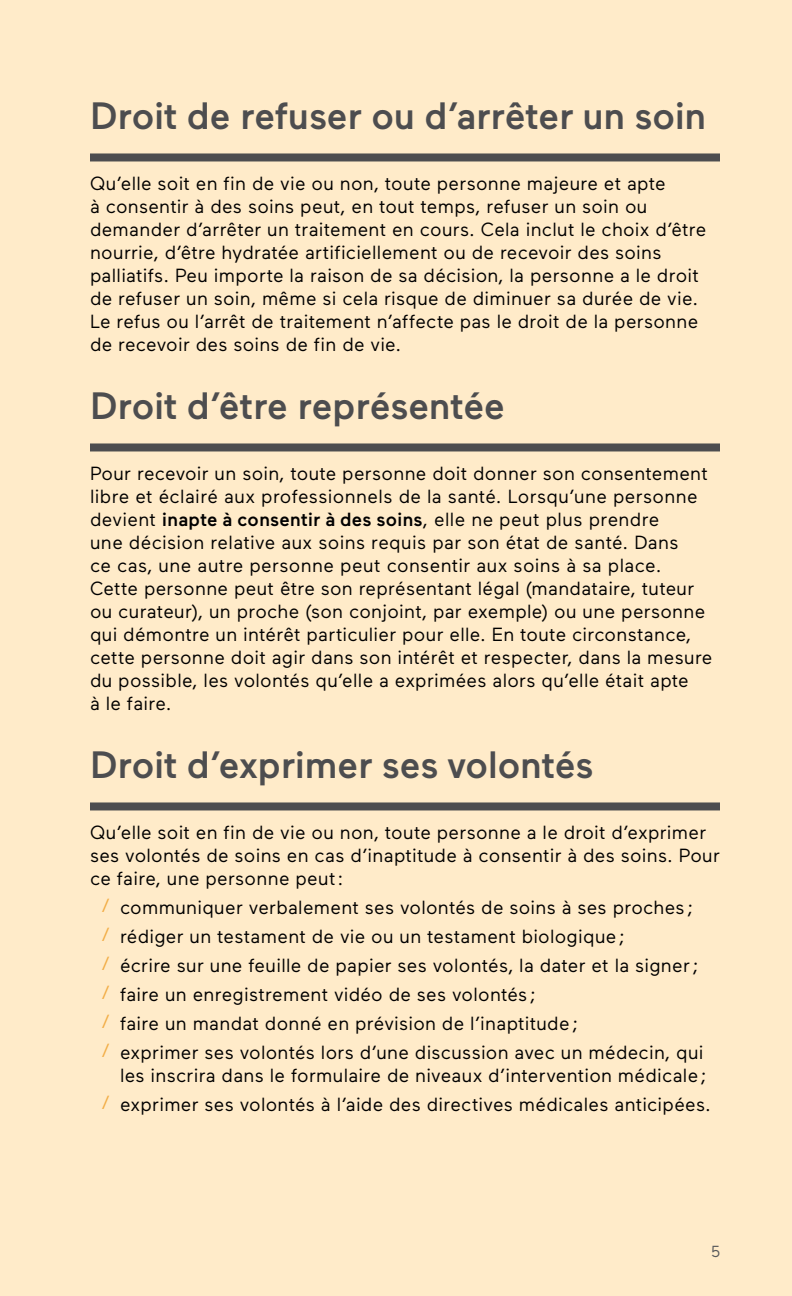
<style>
.page{position:relative;width:792px;height:1296px;background:#ffebc9}
.page>*{position:absolute;margin:0;border:0;box-sizing:border-box;transform-origin:0 0}
.t1{font:500 38px "Maax";color:#4d4d4f}
.txt-2{font:19px/23px "Maax";letter-spacing:.015em;color:#000}
.liste-1{font:19px/23px "Maax";letter-spacing:.015em;color:#000;text-align:right}
.t2{font:16px "Maax";color:#58595b}
.s1{font-weight:500}
.s2{color:#f2ad46}
</style>
<div class="page">
<div style="left:90px;top:153px;width:630px;height:8px;background:#4d4d4f"></div>
<div style="left:90px;top:443px;width:630px;height:8px;background:#4d4d4f"></div>
<div style="left:90px;top:802px;width:630px;height:8px;background:#4d4d4f"></div>
<h2 class="t1" style="left:90px;top:96px;width:617px">Droit de refuser ou d’arrêter un soin</h2>
<p class="txt-2" style="left:90px;top:173px;width:618px">Qu’elle soit en fin de vie ou non, toute personne majeure et apte<br>à consentir à des soins peut, en tout temps, refuser un soin ou demander d’arrêter un traitement en cours. Cela inclut le choix d’être nourrie, d’être hydratée artificiellement ou de recevoir des soins palliatifs. Peu importe la raison de sa décision, la personne a le droit de refuser un soin, même si cela risque de diminuer sa durée de vie.<br>Le refus ou l’arrêt de traitement n’affecte pas le droit de la personne de recevoir des soins de fin de vie.</p>
<h2 class="t1" style="left:90px;top:386px;width:416px">Droit d’être représentée</h2>
<p class="txt-2" style="left:90px;top:463px;width:624px">Pour recevoir un soin, toute personne doit donner son consentement libre et éclairé aux professionnels de la santé. Lorsqu’une personne devient <span class="s1">inapte à consentir à des soins</span>, elle ne peut plus prendre<br>une décision relative aux soins requis par son état de santé. Dans<br>ce cas, une autre personne peut consentir aux soins à sa place.<br>Cette personne peut être son représentant légal (mandataire, tuteur ou curateur), un proche (son conjoint, par exemple) ou une personne qui démontre un intérêt particulier pour elle. En toute circonstance, cette personne doit agir dans son intérêt et respecter, dans la mesure du possible, les volontés qu’elle a exprimées alors qu’elle était apte<br>à le faire.</p>
<h2 class="t1" style="left:90px;top:745px;width:505px">Droit d’exprimer ses volontés</h2>
<p class="txt-2" style="left:90px;top:822px;width:632px">Qu’elle soit en fin de vie ou non, toute personne a le droit d’exprimer ses volontés de soins en cas d’inaptitude à consentir à des soins. Pour ce faire, une personne peut:</p>
<p class="liste-1" style="left:100px;top:897px;width:595px"><span class="s2">/</span> communiquer verbalement ses volontés de soins à ses proches ;</p>
<p class="liste-1" style="left:100px;top:926px;width:526px"><span class="s2">/</span> rédiger un testament de vie ou un testament biologique;</p>
<p class="liste-1" style="left:100px;top:955px;width:600px"><span class="s2">/</span> écrire sur une feuille de papier ses volontés, la dater et la signer;</p>
<p class="liste-1" style="left:100px;top:984px;width:437px"><span class="s2">/</span> faire un enregistrement vidéo de ses volontés ;</p>
<p class="liste-1" style="left:100px;top:1013px;width:479px"><span class="s2">/</span> faire un mandat donné en prévision de l’inaptitude;</p>
<p class="liste-1" style="left:100px;top:1042px;width:608px"><span class="s2">/</span> exprimer ses volontés lors d’une discussion avec un médecin, qui les inscrira dans le formulaire de niveaux d’intervention médicale;</p>
<p class="liste-1" style="left:100px;top:1094px;width:612px"><span class="s2">/</span> exprimer ses volontés à l’aide des directives médicales anticipées.</p>
<p class="t2" style="left:711px;top:1243px;width:10px">5</p>
</div>
